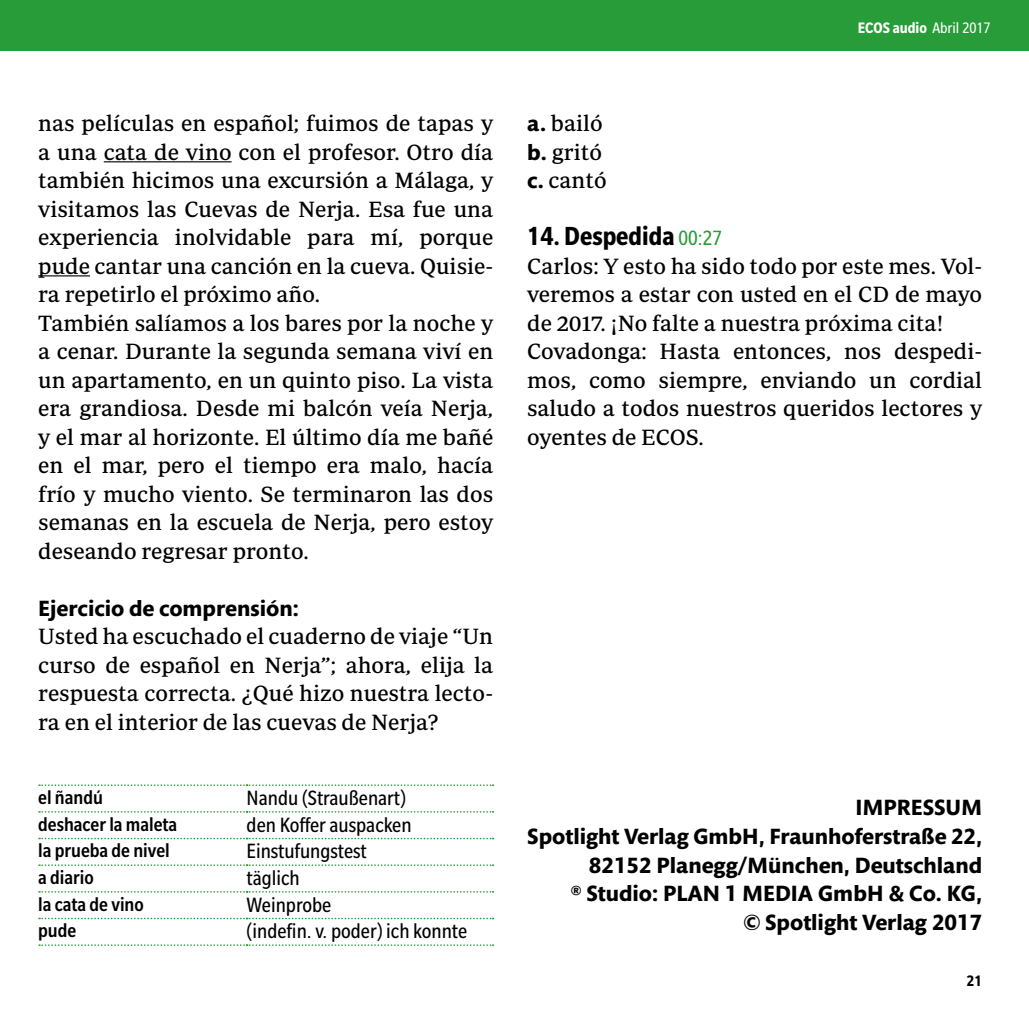
<style>
.page{position:relative;width:1029px;height:1021px;background:#fff}
.page>*{position:absolute;margin:0;border:0;box-sizing:border-box;transform-origin:0 0}
.t1{font:700 condensed 28.5px "Slate Std";color:#000}
.t2{font:22.5px/28.5px "Periodico Text";color:#000}
.t3{font:700 22.5px/28.5px "Mundo Sans Std";color:#000;text-align:right}
.t4{font:condensed 22.5px "Slate Std";color:#000}
.t5{font:500 condensed 21px "Slate Std";color:#000}
.t6{font:700 condensed 16.5px "Slate Std";color:#fff}
.t7{font:700 condensed 16.5px "Slate Std";color:#000}
.s1{font-weight:400}
.s2{font-family:"Mundo Sans Std";font-weight:700}
.s3{font-weight:400;font-size:22.5px;color:#289c38}
</style>
<div class="page">
<div style="left:0;top:0;width:1029px;height:51px;background:#289c38"></div>
<hr style="left:104px;top:161px;width:128px;height:1px;background:#000">
<hr style="left:38px;top:275px;width:52px;height:1px;background:#000">
<svg style="left:39px;top:784px;width:454px;height:2px"></svg>
<svg style="left:39px;top:811px;width:454px;height:1px"></svg>
<svg style="left:39px;top:837px;width:454px;height:2px"></svg>
<svg style="left:39px;top:864px;width:454px;height:2px"></svg>
<svg style="left:39px;top:891px;width:454px;height:1px"></svg>
<svg style="left:39px;top:917px;width:454px;height:2px"></svg>
<svg style="left:39px;top:944px;width:454px;height:1px"></svg>
<p class="t2" style="left:38px;top:109px;width:457px">nas películas en español; fuimos de tapas y a una cata de vino con el profesor. Otro día también hicimos una excursión a Málaga, y visitamos las Cuevas de Nerja. Esa fue una experiencia inolvidable para mí, porque pude cantar una canción en la cueva. Quisie&shy;ra repetirlo el próximo año.<br>También salíamos a los bares por la noche y a cenar. Durante la segunda semana viví en un apartamento, en un quinto piso. La vista era grandiosa. Desde mi balcón veía Nerja, y el mar al horizonte. El último día me bañé en el mar, pero el tiempo era malo, hacía frío y mucho viento. Se terminaron las dos semanas en la escuela de Nerja, pero estoy deseando regresar pronto.</p>
<p class="t3" style="left:38px;top:594px;width:262px">Ejercicio de comprensión:</p>
<p class="t2" style="left:38px;top:622px;width:456px;text-align:justify">Usted ha escuchado el cuaderno de viaje “Un curso de español en Nerja”; ahora, elija la respuesta correcta. ¿Qué hizo nuestra lecto&shy;ra en el interior de las cuevas de Nerja?</p>
<p class="t5" style="left:38px;top:786px;width:66px">el ñandú</p>
<p class="t4" style="left:247px;top:786px;width:161px">Nandu (Straußenart)</p>
<p class="t5" style="left:38px;top:813px;width:141px">deshacer la maleta</p>
<p class="t4" style="left:247px;top:813px;width:166px">den Koffer auspacken</p>
<p class="t5" style="left:38px;top:839px;width:133px">la prueba de nivel</p>
<p class="t4" style="left:247px;top:839px;width:122px">Einstufungstest</p>
<p class="t5" style="left:38px;top:866px;width:57px">a diario</p>
<p class="t4" style="left:247px;top:866px;width:55px">täglich</p>
<p class="t5" style="left:38px;top:893px;width:107px">la cata de vino</p>
<p class="t4" style="left:247px;top:893px;width:86px">Weinprobe</p>
<p class="t5" style="left:38px;top:919px;width:40px">pude</p>
<p class="t4" style="left:247px;top:919px;width:222px">(indefin. v. poder) ich konnte</p>
<p class="t6" style="left:858px;top:19px;width:134px">ECOS audio <span class="s1">Abril 2017</span></p>
<p class="t2" style="left:527px;top:109px;width:81px"><span class="s2">a.</span> bailó <span class="s2">b.</span> gritó <span class="s2">c.</span> cantó</p>
<p class="t1" style="left:527px;top:221px;width:196px">14. Despedida <span class="s3">00:27</span></p>
<p class="t2" style="left:527px;top:251px;width:457px">Carlos: Y esto ha sido todo por este mes. Vol&shy;veremos a estar con usted en el CD de mayo de 2017. ¡No falte a nuestra próxima cita!<br>Covadonga: Hasta entonces, nos despedi&shy;mos, como siempre, enviando un cordial saludo a todos nuestros queridos lectores y oyentes de ECOS.</p>
<p class="t3" style="left:527px;top:794px;width:456px">IMPRESSUM<br>Spotlight Verlag GmbH, Fraunhoferstraße 22,<br>82152 Planegg/München, Deutschland<br>® Studio: PLAN 1 MEDIA GmbH &amp; Co. KG,<br>© Spotlight Verlag 2017</p>
<p class="t7" style="left:967px;top:972px;width:17px">21</p>
</div>
